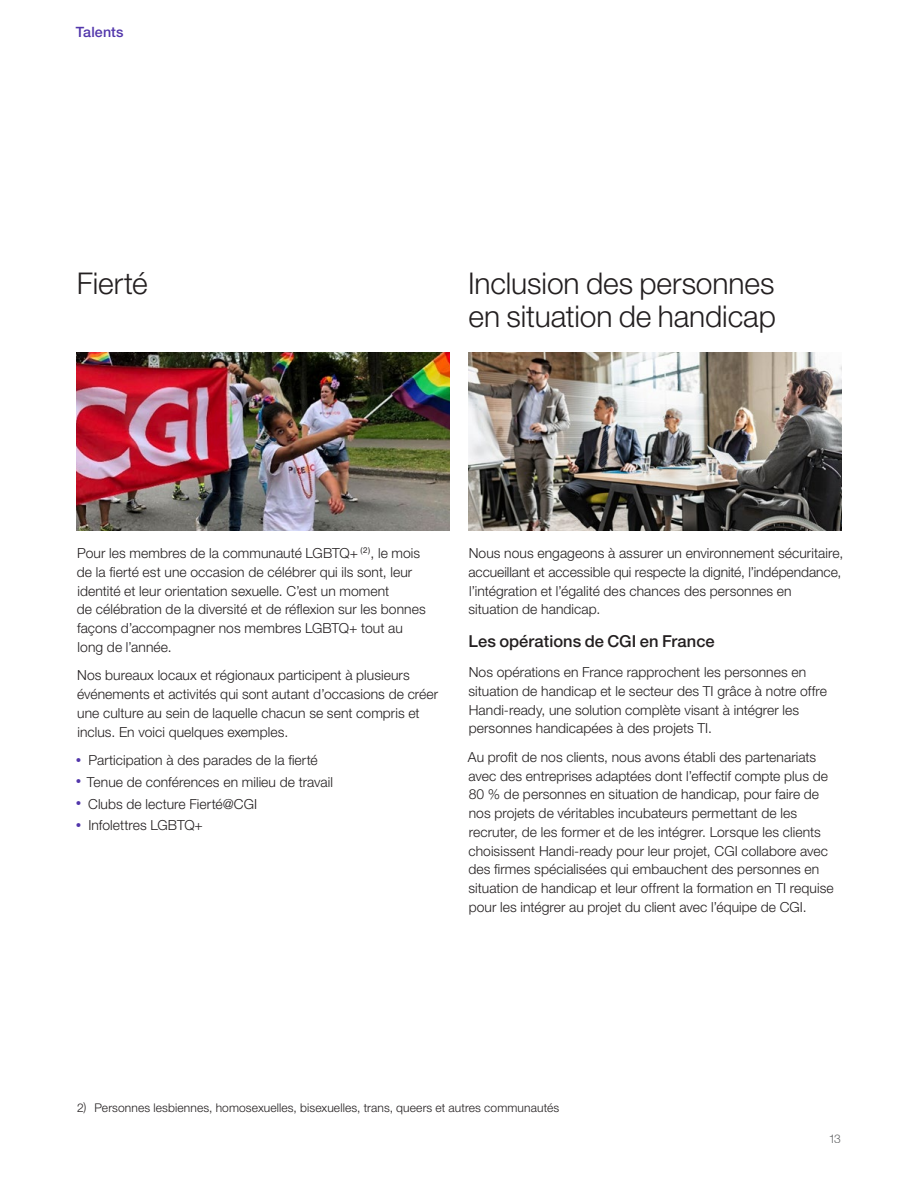
<style>
.page{position:relative;width:918px;height:1188px;background:#fff}
.page>*{position:absolute;margin:0;border:0;box-sizing:border-box;transform-origin:0 0}
.t1{font:300 30px/33px "Helvetica Neue LT Pro";letter-spacing:-.005em;color:#231f20}
.H4{font:500 16.5px "Helvetica Neue LT Pro";letter-spacing:.005em;color:#231f20}
.H5{font:500 14.25px "Helvetica Neue LT Pro";letter-spacing:.01em;color:#5236ab}
.Text{font:300 13.8px/18.8px "Helvetica Neue LT Pro";letter-spacing:.005em;color:#231f20}
.NOTES{font:300 12px "Helvetica Neue LT Pro";letter-spacing:.01em;color:#231f20}
.t2{font:300 12px "Helvetica Neue LT Pro";color:#636466}
.s1{font-size:11.1px;color:#5236ab}
</style>
<div class="page">
<img style="left:76px;top:352px;width:374px;height:178px">
<img style="left:468px;top:352px;width:373px;height:178px">
<h6 class="H5" style="left:76px;top:24px;width:49px">Talents</h6>
<h3 class="t1" style="left:77px;top:266px;width:72px">Fierté</h3>
<h3 class="t1" style="left:468px;top:266px;width:309px">Inclusion des personnes en situation de handicap</h3>
<p class="Text" style="left:77px;top:543px;width:350px">Pour les membres de la communauté LGBTQ+ <sup>(2)</sup>, le mois de la fierté est une occasion de célébrer qui ils sont, leur identité et leur orientation sexuelle. C’est un moment<br>de célébration de la diversité et de réflexion sur les bonnes façons d’accompagner nos membres LGBTQ+ tout au long de l’année.</p>
<p class="Text" style="left:77px;top:666px;width:363px">Nos bureaux locaux et régionaux participent à plusieurs événements et activités qui sont autant d’occasions de créer une culture au sein de laquelle chacun se sent compris et inclus. En voici quelques exemples.</p>
<p class="Text" style="left:76px;top:750px;width:244px"><span class="s1">•</span> Participation à des parades de la fierté</p>
<p class="Text" style="left:76px;top:772px;width:259px"><span class="s1">•</span> Tenue de conférences en milieu de travail</p>
<p class="Text" style="left:76px;top:794px;width:183px"><span class="s1">•</span> Clubs de lecture Fierté@CGI</p>
<p class="Text" style="left:76px;top:816px;width:129px"><span class="s1">•</span> Infolettres LGBTQ+</p>
<p class="Text" style="left:469px;top:543px;width:376px">Nous nous engageons à assurer un environnement sécuritaire, accueillant et accessible qui respecte la dignité, l’indépendance, l’intégration et l’égalité des chances des personnes en situation de handicap.</p>
<h6 class="H4" style="left:469px;top:631px;width:248px">Les opérations de CGI en France</h6>
<p class="Text" style="left:469px;top:663px;width:360px">Nos opérations en France rapprochent les personnes en situation de handicap et le secteur des TI grâce à notre offre Handi-ready, une solution complète visant à intégrer les personnes handicapées à des projets TI.</p>
<p class="Text" style="left:468px;top:747px;width:367px">Au profit de nos clients, nous avons établi des partenariats avec des entreprises adaptées dont l’effectif compte plus de 80 % de personnes en situation de handicap, pour faire de nos projets de véritables incubateurs permettant de les recruter, de les former et de les intégrer. Lorsque les clients choisissent Handi-ready pour leur projet, CGI collabore avec des firmes spécialisées qui embauchent des personnes en situation de handicap et leur offrent la formation en TI requise pour les intégrer au projet du client avec l’équipe de CGI.</p>
<p class="NOTES" style="left:77px;top:1100px;width:484px">2) Personnes lesbiennes, homosexuelles, bisexuelles, trans, queers et autres communautés</p>
<p class="t2" style="left:828px;top:1131px;width:14px">13</p>
</div>
